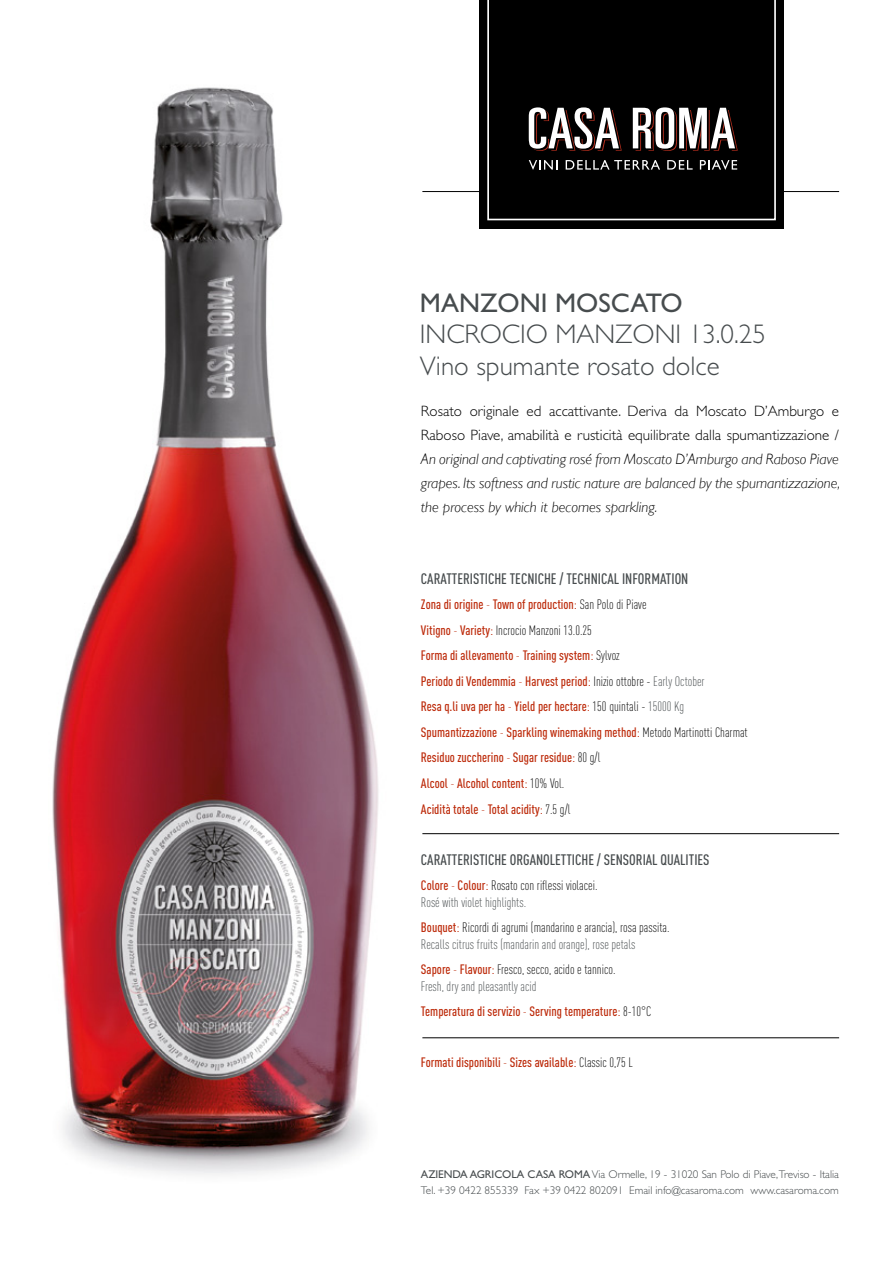
<style>
.page{position:relative;width:893px;height:1263px;background:#fff}
.page>*{position:absolute;margin:0;border:0;box-sizing:border-box;transform-origin:0 0}
.t1{font:300 27px/31.5px "Gill Sans Std";color:#474c4e}
.t2{font:27px "Gill Sans Std";color:#474c4e}
.t3{font:italic 300 15px/24px "Gill Sans";color:#000;text-align:justify}
.t4{font:300 15px/24px "Gill Sans Std";color:#000}
.t5{font:500 15px "DIN Cond";color:#474c4e}
.t6{font:500 13.5px/25.5px "DIN Cond";color:#bd2b0b}
.t7{font:300 13.5px/16.5px "DIN Cond";color:#000}
.t8{font:300 13.5px/16.5px "DIN Cond";color:#474c4e}
.t9{font:300 11.25px/16.5px "Gill Sans Std";color:#474c4e}
.s1{font-weight:300}
.s2{font-weight:400}
.s3{font-weight:300;color:#000}
.s4{font-weight:300;color:#474c4e}
.s5{font-weight:500;color:#bd2b0b}
.s6{color:#bd2b0b}
.s7{font-weight:400;color:#bd2b0b}
.s8{color:#474c4e}
.s9{color:#000}
</style>
<div class="page">
<img style="left:52px;top:87px;width:327px;height:1088px">
<hr style="left:422px;top:833px;width:417px;height:1px;background:#000">
<hr style="left:422px;top:1037px;width:417px;height:1px;background:#000">
<hr style="left:422px;top:191px;width:417px;height:1px;background:#000">
<div style="left:479px;top:0;width:305px;height:228px;background:#000"></div>
<svg style="left:487px;top:0;width:289px;height:220px"></svg>
<svg style="left:529px;top:160px;width:28px;height:10px"></svg>
<svg style="left:566px;top:160px;width:94px;height:10px"></svg>
<svg style="left:667px;top:160px;width:26px;height:10px"></svg>
<svg style="left:700px;top:160px;width:37px;height:10px"></svg>
<svg style="left:529px;top:107px;width:209px;height:44px"></svg>
<h1 class="t2" style="left:420px;top:287px;width:264px">MANZONI MOSCATO</h1>
<h1 class="t1" style="left:420px;top:319px;width:347px">Incrocio Manzoni 13.0.25<br>Vino spumante rosato dolce</h1>
<p class="t4" style="left:421px;top:399px;width:420px">Rosato originale ed accattivante. Deriva da Moscato D’Amburgo e<br>Raboso Piave, amabilità e rusticità equilibrate dalla spumantizzazione /</p>
<p class="t3" style="left:421px;top:447px;width:421px">An original and captivating rosé from Moscato D’Amburgo and Raboso Piave grapes. Its softness and rustic nature are balanced by the spumantizzazione, the process by which it becomes sparkling.</p>
<p class="t5" style="left:421px;top:570px;width:269px">CARATTERISTICHE TECNICHE / TECHNICAL INFORMATION</p>
<p class="t6" style="left:421px;top:592px;width:328px">Zona di origine <span class="s1">-</span> Town of production<span class="s2">:</span> <span class="s3">San Polo di Piave<br></span>Vitigno <span class="s1">-</span> Variety<span class="s2">:</span> <span class="s3">Incrocio Manzoni 13.0.25<br></span>Forma di allevamento <span class="s1">-</span> Training system<span class="s2">:</span> <span class="s3">Sylvoz<br></span>Periodo di Vendemmia <span class="s1">-</span> Harvest period<span class="s2">:</span> <span class="s3">Inizio ottobre -</span> <span class="s4">Early October<br></span>Resa q.li uva per ha <span class="s1">-</span> Yield per hectare<span class="s2">:</span> <span class="s3">150 quintali -</span> <span class="s4">15000 Kg </span>Spumantizzazione <span class="s1">-</span> Sparkling winemaking method<span class="s2">:</span> <span class="s3">Metodo Martinotti Charmat </span>Residuo zuccherino <span class="s1">-</span> Sugar residue<span class="s2">:</span> <span class="s3">80 g/l<br></span>Alcool <span class="s1">-</span> Alcohol content<span class="s2">:</span> <span class="s3">10% Vol.<br></span>Acidità totale <span class="s1">-</span> Total acidity<span class="s2">:</span> <span class="s3">7.5 g/l</span></p>
<p class="t5" style="left:421px;top:850px;width:290px">CARATTERISTICHE ORGANOLETTICHE / SENSORIAL QUALITIES</p>
<p class="t7" style="left:421px;top:877px;width:178px"><span class="s5">Colore</span> <span class="s6">-</span> <span class="s5">Colour</span><span class="s7">:</span> Rosato con riflessi violacei.<br><span class="s8">Rosé with violet highlights.</span></p>
<p class="t8" style="left:421px;top:919px;width:250px"><span class="s5">Bouquet</span><span class="s7">:</span> <span class="s9">Ricordi di agrumi (mandarino e arancia), rosa passita.<br></span>Recalls citrus fruits (mandarin and orange), rose petals</p>
<p class="t7" style="left:421px;top:961px;width:196px"><span class="s5">Sapore</span> <span class="s6">-</span> <span class="s5">Flavour</span><span class="s7">:</span> Fresco, secco, acido e tannico.<br><span class="s8">Fresh, dry and pleasantly acid</span></p>
<p class="t6" style="left:421px;top:998px;width:232px">Temperatura di servizio <span class="s1">-</span> Serving temperature<span class="s2">:</span> <span class="s3">8-10°C</span></p>
<p class="t6" style="left:421px;top:1049px;width:213px">Formati disponibili <span class="s1">-</span> Sizes available<span class="s2">:</span> <span class="s3">Classic 0,75 L</span></p>
<p class="t9" style="left:421px;top:1166px;width:419px"><span class="s2">AZIENDA AGRICOLA CASA ROMA</span> Via Ormelle, 19 - 31020 San Polo di Piave, Treviso - Italia<br>Tel. +39 0422 855339 Fax +39 0422 802091 Email info@casaroma.com www.casaroma.com</p>
</div>
